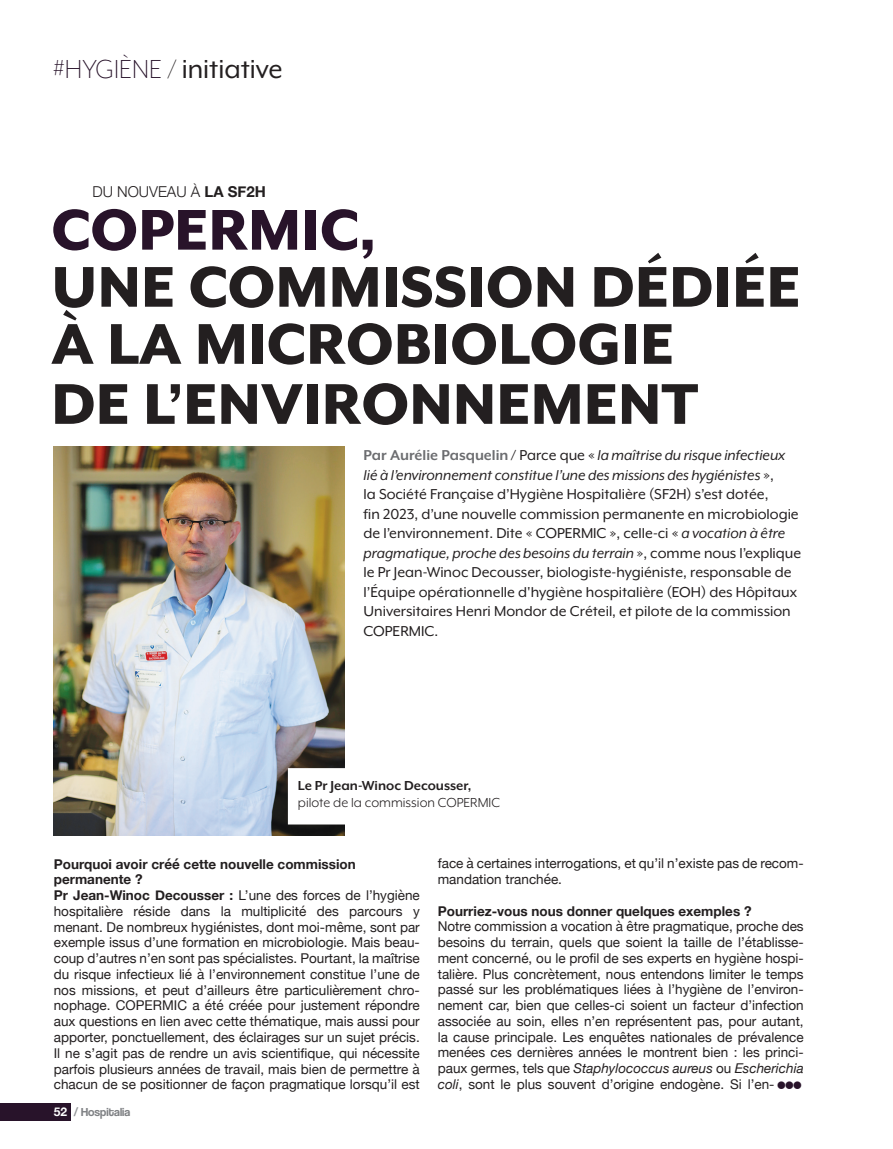
<style>
.page{position:relative;width:893px;height:1149px;background:#fff}
.page>*{position:absolute;margin:0;border:0;box-sizing:border-box;transform-origin:0 0}
.t1{font:800 66px/58.5px "Mr Eaves XL Mod OT";color:#231f20}
.t2{font:800 66px "Mr Eaves XL Mod OT";color:#28132a}
.t3{font:30px "Mr Eaves XL Mod OT";color:#231f20}
.t4{font:16.5px/19.5px "Mr Eaves XL Mod OT";color:#231f20}
.t5{font:15px "Mr Eaves XL Mod OT";color:#231f20}
.t6{font:700 15px "Mr Eaves XL Mod OT";color:#231f20}
.t7{font:300 15px "Helvetica Neue";color:#231f20}
.t8{font:13.5px/15.8px "Helvetica Neue";color:#231f20}
.t9{font:700 13.5px "Helvetica Neue";color:#231f20}
.t10{font:12px "Coolvetica Rg";color:#808285}
.s1{font-weight:300;color:#28132a}
.s2{font-weight:300}
.s3{font-weight:700}
.s4{font-weight:700;color:#6c6d70}
.s5{font-style:italic}
.s6{font-family:"Helvetica Neue";font-weight:700;color:#fff}
.s7{font-family:"Helvetica Neue";font-weight:700;color:#939598}
</style>
<div class="page">
<div style="left:0;top:1103px;width:71px;height:17px;background:#28132a"></div>
<img style="left:54px;top:446px;width:291px;height:388px">
<div style="left:289px;top:768px;width:230px;height:55px;background:#fff"></div>
<h2 class="t3" style="left:53px;top:54px;width:231px"><span class="s1">#HYGIÈNE</span> <span class="s2">/</span> initiative</h2>
<p class="t7" style="left:92px;top:182px;width:175px">DU NOUVEAU À <span class="s3">LA SF2H</span></p>
<h1 class="t2" style="left:51px;top:197px;width:326px">COPERMIC,</h1>
<h1 class="t1" style="left:51px;top:257px;width:751px">UNE COMMISSION DÉDIÉE<br>À LA MICROBIOLOGIE<br>DE L’ENVIRONNEMENT</h1>
<p class="t4" style="left:364px;top:445px;width:439px"><span class="s4">Par Aurélie Pasquelin</span> <span class="s3">/</span> Parce que « <span class="s5">la maîtrise du risque infectieux lié à l’environnement constitue l’une des missions des hygiénistes</span> »,<br>la Société Française d’Hygiène Hospitalière (SF2H) s’est dotée,<br>fin 2023, d’une nouvelle commission permanente en microbiologie de l’environnement. Dite « COPERMIC », celle-ci « <span class="s5">a vocation à être pragmatique, proche des besoins du terrain</span> », comme nous l’explique le Pr Jean-Winoc Decousser, biologiste-hygiéniste, responsable de l’Équipe opérationnelle d'hygiène hospitalière (EOH) des Hôpitaux Universitaires Henri Mondor de Créteil, et pilote de la commission COPERMIC.</p>
<p class="t6" style="left:298px;top:777px;width:175px">Le Pr Jean-Winoc Decousser,</p>
<p class="t5" style="left:298px;top:794px;width:204px">pilote de la commission COPERMIC</p>
<p class="t8" style="left:54px;top:855px;width:367px"><span class="s3">Pourquoi avoir créé cette nouvelle commission permanente ?<br>Pr Jean-Winoc Decousser :</span> L’une des forces de l’hygiène hospitalière réside dans la multiplicité des parcours y menant. De nombreux hygiénistes, dont moi-même, sont par exemple issus d’une formation en microbiologie. Mais beau&shy;coup d’autres n’en sont pas spécialistes. Pourtant, la maîtrise du risque infectieux lié à l’environnement constitue l’une de nos missions, et peut d’ailleurs être particulièrement chro&shy;nophage. COPERMIC a été créée pour justement répondre aux questions en lien avec cette thématique, mais aussi pour apporter, ponctuellement, des éclairages sur un sujet précis.<br>Il ne s’agit pas de rendre un avis scientifique, qui nécessite parfois plusieurs années de travail, mais bien de permettre à chacun de se positionner de façon pragmatique lorsqu’il est</p>
<p class="t8" style="left:438px;top:855px;width:367px">face à certaines interrogations, et qu’il n’existe pas de recom&shy;mandation tranchée.</p>
<p class="t9" style="left:438px;top:902px;width:315px">Pourriez-vous nous donner quelques exemples ?</p>
<p class="t8" style="left:438px;top:918px;width:367px;text-align:justify">Notre commission a vocation à être pragmatique, proche des besoins du terrain, quels que soient la taille de l’établisse&shy;ment concerné, ou le profil de ses experts en hygiène hospi&shy;talière. Plus concrètement, nous entendons limiter le temps passé sur les problématiques liées à l’hygiène de l’environ&shy;nement car, bien que celles-ci soient un facteur d’infection associée au soin, elles n’en représentent pas, pour autant, la cause principale. Les enquêtes nationales de prévalence menées ces dernières années le montrent bien : les princi&shy;paux germes, tels que <span class="s5">Staphylococcus aureus</span> ou <span class="s5">Escherichia coli</span>, sont le plus souvent d’origine endogène. Si l’en-</p>
<p class="t10" style="left:54px;top:1104px;width:78px"><span class="s6">52</span> <span class="s7">/</span> Hospitalia</p>
</div>
